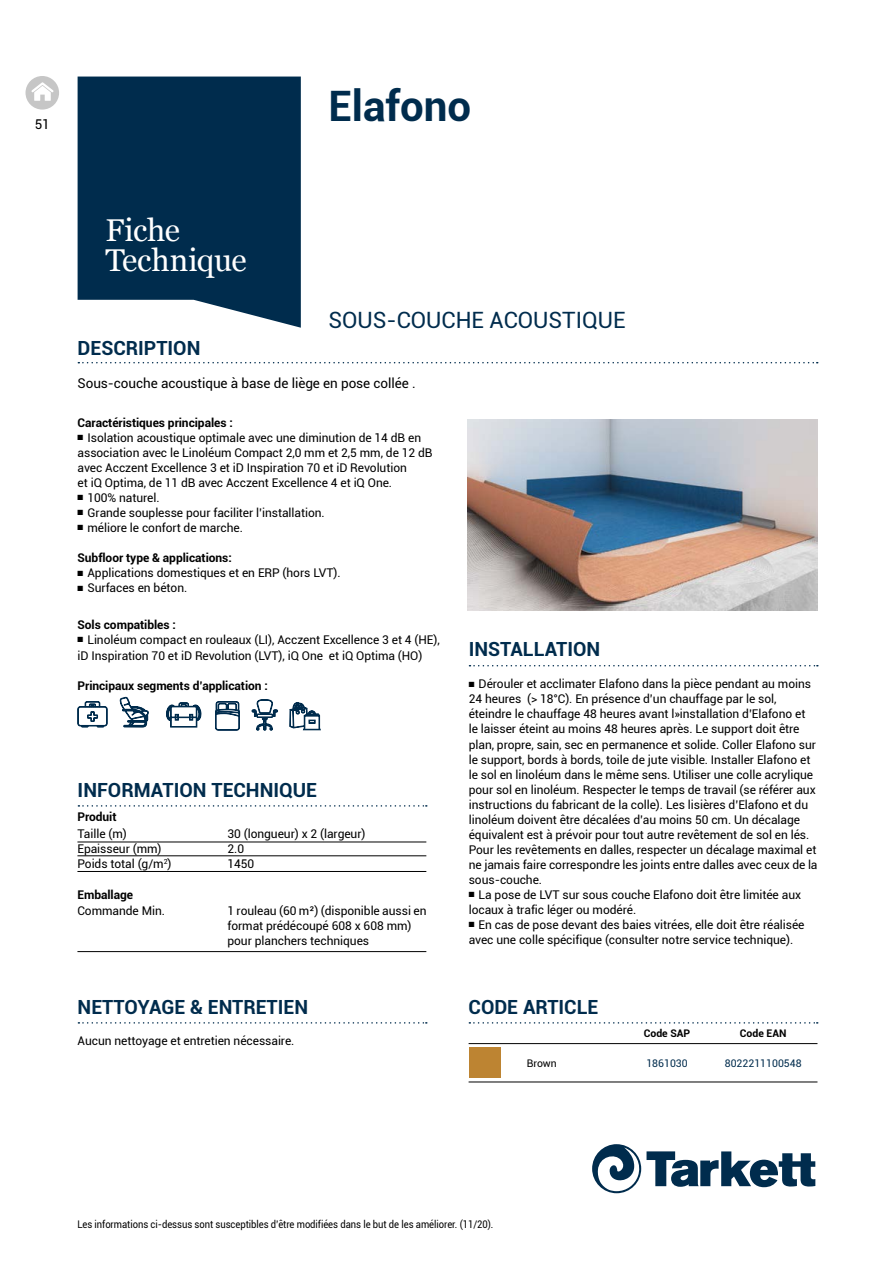
<style>
.page{position:relative;width:893px;height:1263px;background:#fff}
.page>*{position:absolute;margin:0;border:0;box-sizing:border-box;transform-origin:0 0}
.t1{font:700 42px "Roboto";color:#002c4d}
.t2{font:31.5px/30px "Georgia";letter-spacing:-.01em;color:#fff}
.t3{font:22.5px "Roboto";color:#002c4d}
.t4{font:700 19.5px "Roboto";color:#002c4d}
.t5{font:13.5px "Roboto";letter-spacing:-.005em;color:#000}
.t6{font:12px/15px "Roboto";letter-spacing:-.005em;color:#000}
.t7{font:700 12px "Roboto";letter-spacing:-.005em;color:#000}
.t8{font:10.5px "Roboto";letter-spacing:-.005em;color:#000;scale:.9 1}
.t9{font:10.5px "Roboto";color:#002c4d}
.t10{font:700 10.5px "Roboto";color:#000}
.t11{font:10.5px "Roboto";letter-spacing:-.005em;color:#000}
.t12{font:7.5px "Zapf Dingbats ITC";color:#000}
</style>
<div class="page">
<svg style="left:78px;top:701px;width:29px;height:26px"></svg>
<svg style="left:166px;top:702px;width:35px;height:25px"></svg>
<svg style="left:120px;top:697px;width:28px;height:30px"></svg>
<svg style="left:252px;top:699px;width:26px;height:31px"></svg>
<svg style="left:215px;top:701px;width:25px;height:29px"></svg>
<svg style="left:290px;top:702px;width:31px;height:28px"></svg>
<svg style="left:592px;top:1144px;width:223px;height:49px"></svg>
<hr style="left:77px;top:951px;width:349px;height:1px;background:#000">
<hr style="left:77px;top:855px;width:349px;height:1px;background:#000">
<hr style="left:77px;top:842px;width:349px;height:1px;background:#000">
<hr style="left:77px;top:871px;width:349px;height:1px;background:#000">
<div style="left:469px;top:1047px;width:31px;height:31px;background:#bd8432"></div>
<hr style="left:469px;top:1043px;width:348px;height:1px;background:#000">
<hr style="left:469px;top:1082px;width:348px;height:1px;background:#000">
<svg style="left:78px;top:362px;width:740px;height:1px"></svg>
<svg style="left:78px;top:77px;width:223px;height:251px;background:#153e5c"></svg>
<img style="left:468px;top:419px;width:349px;height:191px">
<svg style="left:78px;top:805px;width:349px;height:2px"></svg>
<svg style="left:469px;top:665px;width:349px;height:1px"></svg>
<svg style="left:78px;top:1022px;width:349px;height:1px"></svg>
<svg style="left:469px;top:1022px;width:349px;height:1px"></svg>
<svg style="left:26px;top:76px;width:33px;height:34px"></svg>
<p class="t5" style="left:35px;top:114px;width:17px">51</p>
<h1 class="t1" style="left:328px;top:76px;width:144px">Elafono</h1>
<h2 class="t2" style="left:105px;top:214px;width:143px">Fiche<br>Technique</h2>
<h3 class="t4" style="left:78px;top:334px;width:124px">DESCRIPTION</h3>
<h3 class="t3" style="left:328px;top:304px;width:298px">SOUS-COUCHE ACOUSTIQUE</h3>
<p class="t5" style="left:78px;top:374px;width:340px">Sous-couche acoustique à base de liège en pose collée .</p>
<p class="t7" style="left:78px;top:414px;width:157px">Caractéristiques principales :</p>
<p class="t12" style="left:78px;top:434px;width:7px">■</p>
<p class="t6" style="left:78px;top:430px;width:356px;text-indent:10px">Isolation acoustique optimale avec une diminution de 14 dB en association avec le Linoléum Compact 2,0 mm et 2,5 mm, de 12 dB avec Acczent Excellence 3 et iD Inspiration 70 et iD Revolution<br>et iQ Optima, de 11 dB avec Acczent Excellence 4 et iQ One.</p>
<p class="t12" style="left:78px;top:494px;width:7px">■</p>
<p class="t6" style="left:87px;top:490px;width:74px">100% naturel.</p>
<p class="t12" style="left:78px;top:509px;width:7px">■</p>
<p class="t6" style="left:87px;top:505px;width:239px">Grande souplesse pour faciliter l’installation.</p>
<p class="t12" style="left:78px;top:524px;width:7px">■</p>
<p class="t6" style="left:87px;top:520px;width:157px">méliore le confort de marche.</p>
<p class="t7" style="left:78px;top:549px;width:156px">Subfloor type &amp; applications:</p>
<p class="t12" style="left:78px;top:569px;width:7px">■</p>
<p class="t6" style="left:87px;top:565px;width:255px">Applications domestiques et en ERP (hors LVT).</p>
<p class="t12" style="left:78px;top:584px;width:7px">■</p>
<p class="t6" style="left:87px;top:580px;width:101px">Surfaces en béton.</p>
<p class="t7" style="left:78px;top:616px;width:100px">Sols compatibles :</p>
<p class="t12" style="left:78px;top:636px;width:7px">■</p>
<p class="t6" style="left:78px;top:631px;width:364px;line-height:16.2px;text-indent:10px">Linoléum compact en rouleaux (LI), Acczent Excellence 3 et 4 (HE), iD Inspiration 70 et iD Revolution (LVT), iQ One et iQ Optima (HO)</p>
<p class="t7" style="left:78px;top:677px;width:192px">Principaux segments d’application :</p>
<h3 class="t4" style="left:78px;top:776px;width:241px">INFORMATION TECHNIQUE</h3>
<p class="t7" style="left:77px;top:808px;width:41px">Produit</p>
<p class="t6" style="left:77px;top:826px;width:96px">Taille (m)<br>Epaisseur (mm)<br>Poids total (g/m<sup>2</sup>)</p>
<p class="t6" style="left:77px;top:903px;width:89px">Commande Min.</p>
<p class="t7" style="left:77px;top:886px;width:57px">Emballage</p>
<p class="t6" style="left:227px;top:826px;width:140px">30 (longueur) x 2 (largeur)<br>2.0<br>1450</p>
<p class="t6" style="left:227px;top:903px;width:201px">1 rouleau (60 m²) (disponible aussi en format prédécoupé 608 x 608 mm) pour planchers techniques</p>
<h3 class="t4" style="left:78px;top:993px;width:232px">NETTOYAGE &amp; ENTRETIEN</h3>
<p class="t6" style="left:78px;top:1033px;width:218px">Aucun nettoyage et entretien nécessaire.</p>
<h3 class="t4" style="left:469px;top:636px;width:133px">INSTALLATION</h3>
<p class="t12" style="left:469px;top:681px;width:7px">■</p>
<p class="t6" style="left:469px;top:676px;width:350px;text-indent:10px">Dérouler et acclimater Elafono dans la pièce pendant au moins 24 heures (&gt; 18°C). En présence d’un chauffage par le sol, éteindre le chauffage 48 heures avant l»installation d’Elafono et le laisser éteint au moins 48 heures après. Le support doit être plan, propre, sain, sec en permanence et solide. Coller Elafono sur le support, bords à bords, toile de jute visible. Installer Elafono et le sol en linoléum dans le même sens. Utiliser une colle acrylique pour sol en linoléum. Respecter le temps de travail (se référer aux instructions du fabricant de la colle). Les lisières d’Elafono et du linoléum doivent être décalées d’au moins 50 cm. Un décalage équivalent est à prévoir pour tout autre revêtement de sol en lés.<br>Pour les revêtements en dalles, respecter un décalage maximal et ne jamais faire correspondre les joints entre dalles avec ceux de la sous-couche.</p>
<p class="t12" style="left:469px;top:891px;width:7px">■</p>
<p class="t6" style="left:469px;top:886px;width:334px;text-indent:10px">La pose de LVT sur sous couche Elafono doit être limitée aux locaux à trafic léger ou modéré.</p>
<p class="t12" style="left:469px;top:921px;width:7px">■</p>
<p class="t6" style="left:469px;top:916px;width:337px;text-indent:10px">En cas de pose devant des baies vitrées, elle doit être réalisée avec une colle spécifique (consulter notre service technique).</p>
<h3 class="t4" style="left:469px;top:993px;width:131px">CODE ARTICLE</h3>
<p class="t10" style="left:644px;top:1026px;width:48px">Code SAP</p>
<p class="t10" style="left:740px;top:1026px;width:48px">Code EAN</p>
<p class="t11" style="left:527px;top:1056px;width:32px">Brown</p>
<p class="t9" style="left:646px;top:1056px;width:43px">1861030</p>
<p class="t9" style="left:725px;top:1056px;width:78px">8022211100548</p>
<p class="t8" style="left:77px;top:1217px;width:464px">Les informations ci-dessus sont susceptibles d’être modifiées dans le but de les améliorer. (11/20).</p>
</div>
